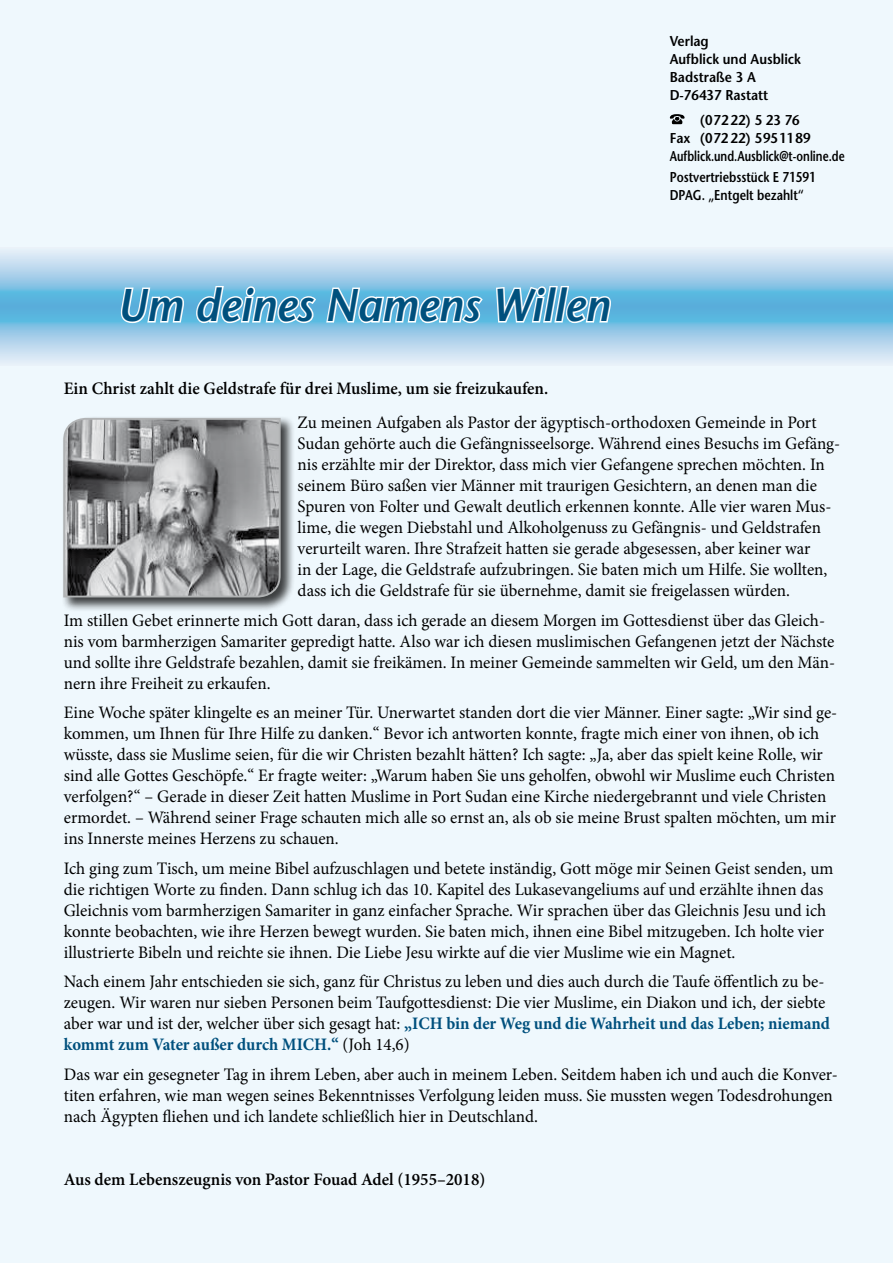
<style>
.page{position:relative;width:893px;height:1263px;background:#eff8fd}
.page>*{position:absolute;margin:0;border:0;box-sizing:border-box;transform-origin:0 0}
.t1{font:italic 600 45.75px "Stone Sans";color:#00507d;scale:.95 1}
.t2{font:17.55px/21px "Minion Pro";color:#000}
.t3{font:600 17.55px "Minion Pro";color:#000}
.t4{font:600 14.25px/18px "Stone Sans";color:#000;scale:.92 1}
.t5{font:600 14.25px/18px "Stone Sans";color:#000;scale:.82 1}
.s1{font-weight:700;color:#00507d}
</style>
<div class="page">
<img style="left:0;top:250px;width:893px;height:113px">
<svg style="left:120px;top:286px;width:65px;height:39px"></svg>
<svg style="left:195px;top:284px;width:123px;height:41px"></svg>
<svg style="left:324px;top:286px;width:161px;height:39px"></svg>
<svg style="left:494px;top:284px;width:119px;height:41px"></svg>
<svg style="left:670px;top:114px;width:15px;height:10px"></svg>
<div style="left:61px;top:416px;width:234px;height:196px;background:#000;opacity:.75"></div>
<svg style="left:62px;top:417px;width:220px;height:181px;background:#929395"></svg>
<h1 class="t1" style="left:117px;top:278px;width:520px">Um deines Namens Willen</h1>
<p class="t4" style="left:670px;top:32px;width:144px">Verlag<br>Aufblick und Ausblick<br>Badstraße 3 A<br>D-76437 Rastatt</p>
<p class="t4" style="left:670px;top:111px;width:192px;text-indent:30px">(07222) 5 23 76<br>Fax (072 22) 5951189<br>Aufblick.und.Ausblick@t-online.de</p>
<p class="t5" style="left:670px;top:168px;width:180px">Postvertriebsstück E 71591<br>DPAG. „Entgelt bezahlt“</p>
<p class="t3" style="left:64px;top:377px;width:486px">Ein Christ zahlt die Geldstrafe für drei Muslime, um sie freizukaufen.</p>
<p class="t2" style="left:298px;top:412px;width:544px">Zu meinen Aufgaben als Pastor der ägyptisch-orthodoxen Gemeinde in Port Sudan gehörte auch die Gefängnisseelsorge. Während eines Besuchs im Gefäng&shy;nis erzählte mir der Direktor, dass mich vier Gefangene sprechen möchten. In seinem Büro saßen vier Männer mit traurigen Gesichtern, an denen man die Spuren von Folter und Gewalt deutlich erkennen konnte. Alle vier waren Mus&shy;lime, die wegen Diebstahl und Alkoholgenuss zu Gefängnis- und Geldstrafen verurteilt waren. Ihre Strafzeit hatten sie gerade abgesessen, aber keiner war<br>in der Lage, die Geldstrafe aufzubringen. Sie baten mich um Hilfe. Sie wollten, dass ich die Geldstrafe für sie übernehme, damit sie freigelassen würden.</p>
<p class="t2" style="left:64px;top:610px;width:773px">Im stillen Gebet erinnerte mich Gott daran, dass ich gerade an diesem Morgen im Gottesdienst über das Gleich&shy;nis vom barmherzigen Samariter gepredigt hatte. Also war ich diesen muslimischen Gefangenen jetzt der Nächste und sollte ihre Geldstrafe bezahlen, damit sie freikämen. In meiner Gemeinde sammelten wir Geld, um den Män&shy;nern ihre Freiheit zu erkaufen.</p>
<p class="t2" style="left:64px;top:702px;width:775px">Eine Woche später klingelte es an meiner Tür. Unerwartet standen dort die vier Männer. Einer sagte: „Wir sind ge&shy;kommen, um Ihnen für Ihre Hilfe zu danken.“ Bevor ich antworten konnte, fragte mich einer von ihnen, ob ich wüsste, dass sie Muslime seien, für die wir Christen bezahlt hätten? Ich sagte: „Ja, aber das spielt keine Rolle, wir sind alle Gottes Geschöpfe.“ Er fragte weiter: „Warum haben Sie uns geholfen, obwohl wir Muslime euch Christen verfolgen?“ – Gerade in dieser Zeit hatten Muslime in Port Sudan eine Kirche niedergebrannt und viele Christen ermordet. – Während seiner Frage schauten mich alle so ernst an, als ob sie meine Brust spalten möchten, um mir ins Innerste meines Herzens zu schauen.</p>
<p class="t2" style="left:64px;top:858px;width:771px">Ich ging zum Tisch, um meine Bibel aufzuschlagen und betete inständig, Gott möge mir Seinen Geist senden, um die richtigen Worte zu finden. Dann schlug ich das 10. Kapitel des Lukasevangeliums auf und erzählte ihnen das Gleichnis vom barmherzigen Samariter in ganz einfacher Sprache. Wir sprachen über das Gleichnis Jesu und ich konnte beobachten, wie ihre Herzen bewegt wurden. Sie baten mich, ihnen eine Bibel mitzugeben. Ich holte vier illustrierte Bibeln und reichte sie ihnen. Die Liebe Jesu wirkte auf die vier Muslime wie ein Magnet.</p>
<p class="t2" style="left:64px;top:971px;width:768px">Nach einem Jahr entschieden sie sich, ganz für Christus zu leben und dies auch durch die Taufe öffentlich zu be&shy;zeugen. Wir waren nur sieben Personen beim Taufgottesdienst: Die vier Muslime, ein Diakon und ich, der siebte aber war und ist der, welcher über sich gesagt hat: <span class="s1">„ICH bin der Weg und die Wahrheit und das Leben; niemand kommt zum Vater außer durch MICH.“</span> (Joh 14,6)</p>
<p class="t2" style="left:64px;top:1064px;width:776px">Das war ein gesegneter Tag in ihrem Leben, aber auch in meinem Leben. Seitdem haben ich und auch die Konver&shy;titen erfahren, wie man wegen seines Bekenntnisses Verfolgung leiden muss. Sie mussten wegen Todesdrohungen nach Ägypten fliehen und ich landete schließlich hier in Deutschland.</p>
<p class="t3" style="left:64px;top:1167px;width:423px">Aus dem Lebenszeugnis von Pastor Fouad Adel (1955–2018)</p>
</div>
